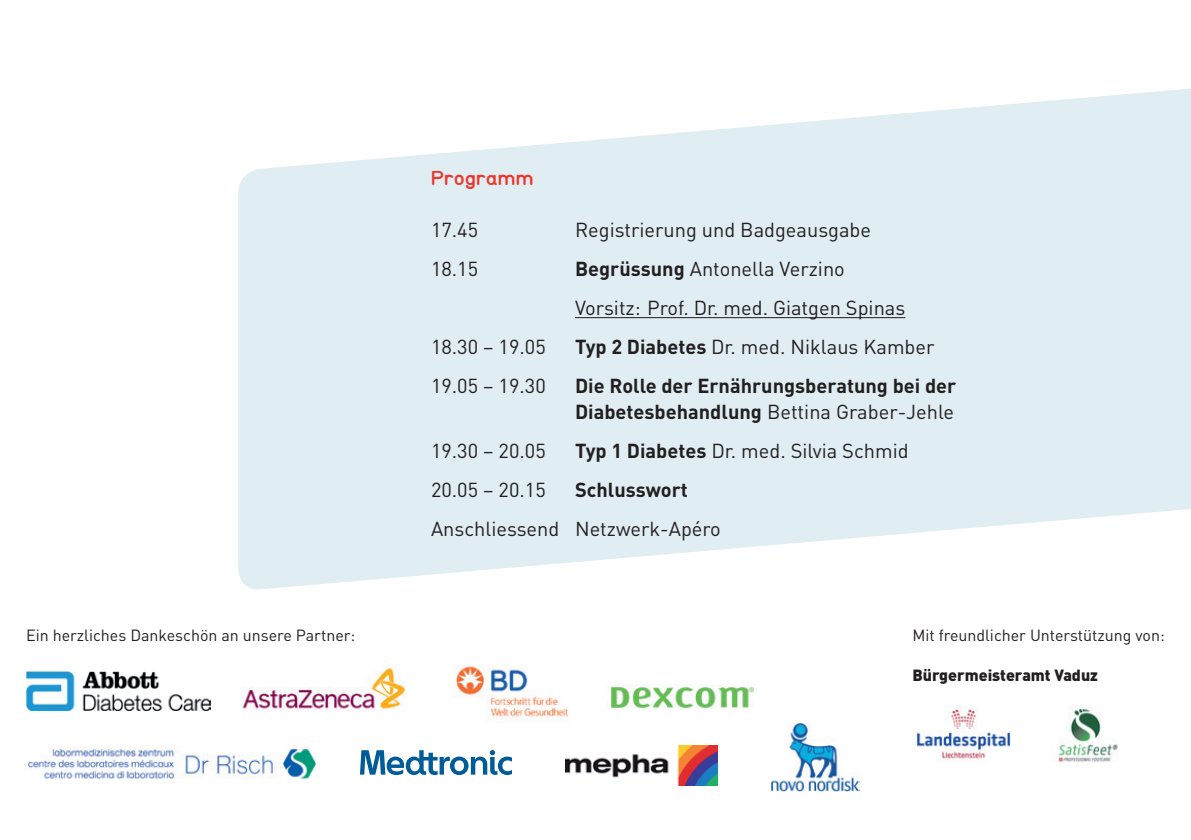
<style>
.page{position:relative;width:1191px;height:840px;background:#fff}
.page>*{position:absolute;margin:0;border:0;box-sizing:border-box;transform-origin:0 0}
.t1{font:20px/39px "DIN";color:#231f20}
.t2{font:700 20px/26px "DIN";color:#231f20}
.t3{font:20px "TGL0 17";color:#ee352a;scale:1.1 1}
.t4{font:16px "DIN";color:#231f20}
.t5{font:900 16px "DIN";color:#231f20}
.s1{font-weight:700}
.s2{font-weight:400}
</style>
<div class="page">
<svg style="left:238px;top:88px;width:953px;height:502px;fill:#e0eef3"></svg>
<hr style="left:575px;top:317px;width:330px;height:1px;background:#231f20">
<img style="left:26px;top:671px;width:184px;height:38px">
<img style="left:242px;top:664px;width:163px;height:47px">
<img style="left:610px;top:684px;width:144px;height:25px">
<img style="left:912px;top:705px;width:99px;height:58px">
<img style="left:1058px;top:705px;width:60px;height:57px">
<svg style="left:360px;top:750px;width:152px;height:24px"></svg>
<img style="left:565px;top:745px;width:152px;height:39px">
<img style="left:770px;top:723px;width:90px;height:67px">
<img style="left:454px;top:665px;width:115px;height:57px">
<img style="left:24px;top:745px;width:296px;height:34px">
<p class="t3" style="left:431px;top:166px;width:95px">Programm</p>
<p class="t1" style="left:431px;top:209px;width:49px">17.45</p>
<p class="t1" style="left:575px;top:209px;width:297px">Registrierung und Badgeausgabe</p>
<p class="t1" style="left:431px;top:248px;width:49px">18.15</p>
<p class="t1" style="left:575px;top:248px;width:332px"><span class="s1">Begrüssung</span> Antonella Verzino<br>Vorsitz: Prof. Dr. med. Giatgen Spinas</p>
<p class="t1" style="left:431px;top:326px;width:116px">18.30 – 19.05</p>
<p class="t1" style="left:575px;top:326px;width:361px"><span class="s1">Typ 2 Diabetes</span> Dr. med. Niklaus Kamber</p>
<p class="t1" style="left:431px;top:365px;width:116px">19.05 – 19.30</p>
<p class="t2" style="left:575px;top:371px;width:383px">Die Rolle der Ernährungsberatung bei der<br>Diabetesbehandlung <span class="s2">Bettina Graber-Jehle</span></p>
<p class="t1" style="left:431px;top:430px;width:116px">19.30 – 20.05</p>
<p class="t1" style="left:575px;top:430px;width:335px"><span class="s1">Typ 1 Diabetes</span> Dr. med. Silvia Schmid</p>
<p class="t1" style="left:431px;top:469px;width:116px">20.05 – 20.15</p>
<p class="t2" style="left:575px;top:475px;width:114px">Schlusswort</p>
<p class="t1" style="left:431px;top:508px;width:291px">Anschliessend Netzwerk-Apéro</p>
<p class="t4" style="left:26px;top:625px;width:331px">Ein herzliches Dankeschön an unsere Partner:</p>
<p class="t4" style="left:912px;top:625px;width:254px">Mit freundlicher Unterstützung von:</p>
<p class="t5" style="left:912px;top:664px;width:187px">Bürgermeisteramt Vaduz</p>
</div>
